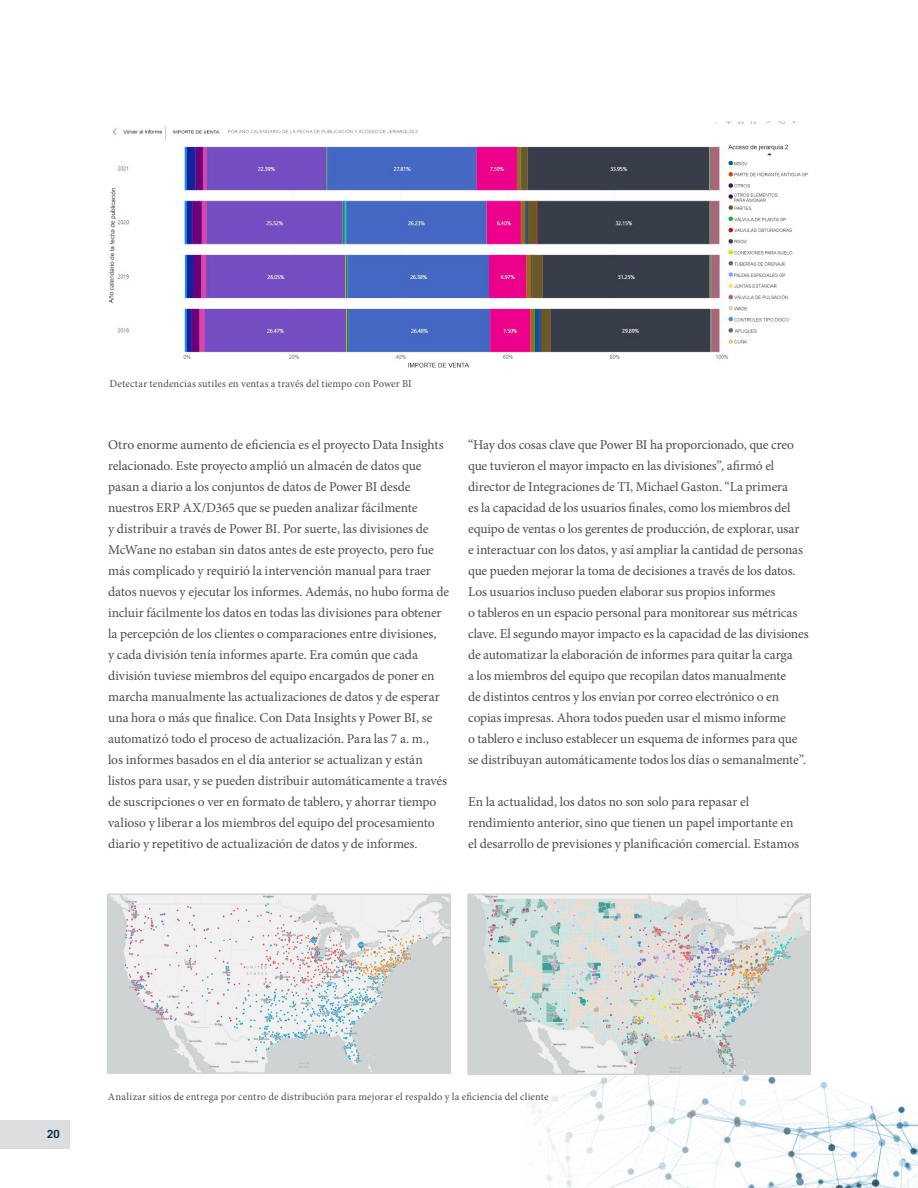
<style>
.page{position:relative;width:918px;height:1188px;background:#fff}
.page>*{position:absolute;margin:0;border:0;box-sizing:border-box;transform-origin:0 0}
.Body{font:13.5px/21px "Minion Pro";letter-spacing:-.01em;color:#4d4d4f}
.t1{font:700 11.25px "Trade Gothic LT Std";color:#052b48}
.Title_-_Caption{font:10.5px "Minion Pro";letter-spacing:.015em;color:#4d4d4f}
</style>
<div class="page">
<img style="left:533px;top:1075px;width:385px;height:113px">
<img style="left:110px;top:896px;width:338px;height:175px">
<div style="left:107px;top:893px;width:344px;height:181px;border:2px solid #d1d3d4"></div>
<img style="left:470px;top:896px;width:338px;height:176px">
<div style="left:467px;top:893px;width:344px;height:182px;border:2px solid #d1d3d4"></div>
<img style="left:108px;top:122px;width:700px;height:246px">
<div style="left:0;top:1120px;width:70px;height:28px;background:#dcddde"></div>
<p class="Title_-_Caption" style="left:110px;top:376px;width:304px">Detectar tendencias sutiles en ventas a través del tiempo con Power BI</p>
<p class="Body" style="left:108px;top:434px;width:343px">Otro enorme aumento de eficiencia es el proyecto Data Insights relacionado. Este proyecto amplió un almacén de datos que pasan a diario a los conjuntos de datos de Power BI desde nuestros ERP AX/D365 que se pueden analizar fácilmente<br>y distribuir a través de Power BI. Por suerte, las divisiones de McWane no estaban sin datos antes de este proyecto, pero fue más complicado y requirió la intervención manual para traer datos nuevos y ejecutar los informes. Además, no hubo forma de incluir fácilmente los datos en todas las divisiones para obtener la percepción de los clientes o comparaciones entre divisiones,<br>y cada división tenía informes aparte. Era común que cada división tuviese miembros del equipo encargados de poner en marcha manualmente las actualizaciones de datos y de esperar una hora o más que finalice. Con Data Insights y Power BI, se automatizó todo el proceso de actualización. Para las 7 a. m.,<br>los informes basados en el día anterior se actualizan y están listos para usar, y se pueden distribuir automáticamente a través de suscripciones o ver en formato de tablero, y ahorrar tiempo valioso y liberar a los miembros del equipo del procesamiento diario y repetitivo de actualización de datos y de informes.</p>
<p class="Body" style="left:468px;top:434px;width:342px">“Hay dos cosas clave que Power BI ha proporcionado, que creo que tuvieron el mayor impacto en las divisiones”, afirmó el director de Integraciones de TI, Michael Gaston. “La primera<br>es la capacidad de los usuarios finales, como los miembros del equipo de ventas o los gerentes de producción, de explorar, usar<br>e interactuar con los datos, y así ampliar la cantidad de personas que pueden mejorar la toma de decisiones a través de los datos.<br>Los usuarios incluso pueden elaborar sus propios informes<br>o tableros en un espacio personal para monitorear sus métricas clave. El segundo mayor impacto es la capacidad de las divisiones de automatizar la elaboración de informes para quitar la carga<br>a los miembros del equipo que recopilan datos manualmente<br>de distintos centros y los envían por correo electrónico o en copias impresas. Ahora todos pueden usar el mismo informe<br>o tablero e incluso establecer un esquema de informes para que se distribuyan automáticamente todos los días o semanalmente”.</p>
<p class="Body" style="left:468px;top:791px;width:333px">En la actualidad, los datos no son solo para repasar el rendimiento anterior, sino que tienen un papel importante en el desarrollo de previsiones y planificación comercial. Estamos</p>
<p class="t1" style="left:47px;top:1127px;width:14px">20</p>
<p class="Title_-_Caption" style="left:108px;top:1090px;width:442px">Analizar sitios de entrega por centro de distribución para mejorar el respaldo y la eficiencia del cliente</p>
</div>
